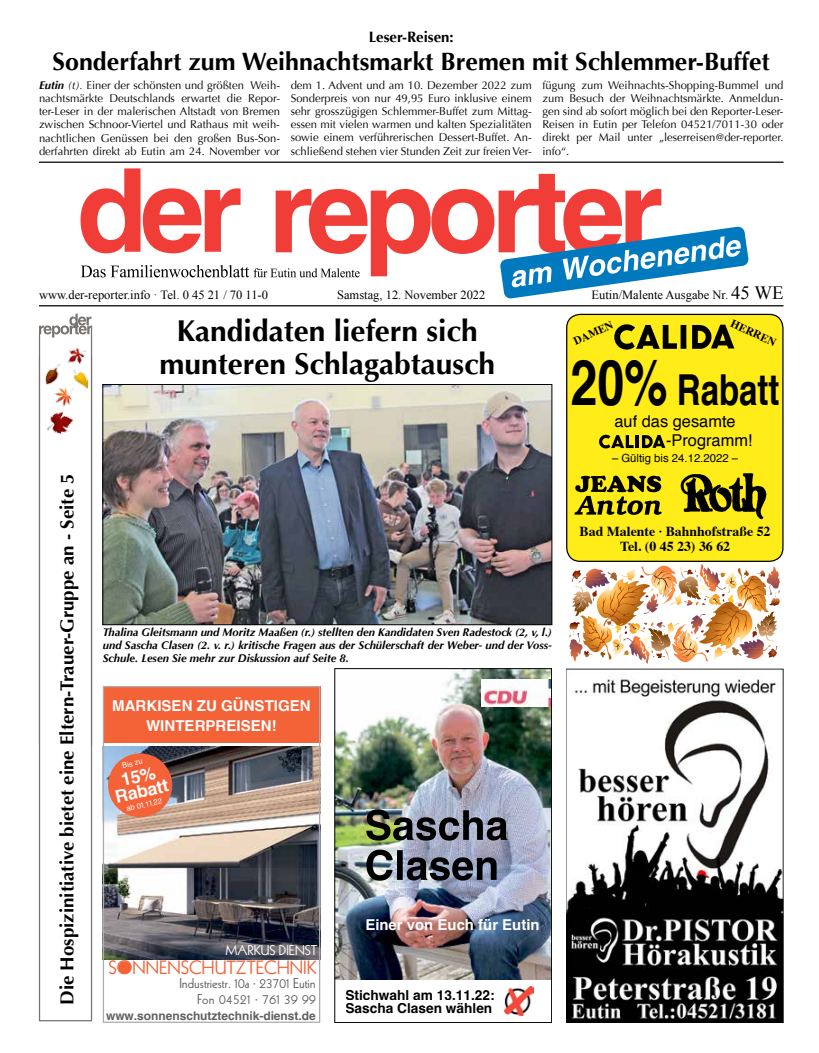
<style>
.page{position:relative;width:819px;height:1053px;background:#fff}
.page>*{position:absolute;margin:0;border:0;box-sizing:border-box;transform-origin:0 0}
.t1{font:700 42.62px "Helvetica";color:#000;scale:.77 1}
.t2{font:700 30px/32.5px "Optima";color:#000;text-align:center}
.t3{font:700 25px "Optima";color:#000}
.t4{font:700 18.75px "Optima";color:#000}
.t5{font:18.75px "Kabel LT Std";color:#f46238}
.t6{font:700 17.5px/15px "Helvetica";color:#fff;text-align:center}
.t7{font:16.25px/18.6px "Helvetica";color:#000}
.t8{font:700 15px/20px "Helvetica";color:#fff;text-align:center}
.t9{font:700 15px "Optima";color:#000}
.t10{font:13.75px/16.2px "Kabel LT Std";color:#5e605f;text-align:right}
.t11{font:700 13.75px/15px "Times";color:#000;text-align:center}
.t12{font:700 13.75px/13.8px "Helvetica";color:#000}
.t13{font:13.75px "Kabel LT Std";color:#fff}
.t14{font:12.5px "Times New Roman";color:#000}
.t15{font:700 11.88px "Helvetica";color:#5e605f}
.t16{font:11.25px/13px "Optima";color:#000;text-align:justify}
.t17{font:italic 700 11.25px/13px "Optima";color:#000;text-align:justify}
.t18{font:11.25px "Helvetica";color:#000}
.t19{font:700 11.25px "Times";color:#000}
.t20{font:7.5px "Helvetica LT Std";color:#fff}
.s1{font-weight:700;font-style:italic}
.s2{font-style:italic}
.s3{font-size:18.75px}
.s4{font-size:62.75px}
</style>
<div class="page">
<svg style="left:80px;top:168px;width:668px;height:131px"></svg>
<hr style="left:39px;top:305px;width:744px;height:1px;background:#000">
<hr style="left:39px;top:161px;width:744px;height:2px;background:#000">
<svg style="left:39px;top:314px;width:53px;height:44px"></svg>
<svg style="left:39px;top:358px;width:53px;height:663px"></svg>
<img style="left:566px;top:668px;width:217px;height:354px">
<div style="left:566px;top:314px;width:216px;height:247px;background:#ffec18;border-radius:14px"></div>
<div style="left:566px;top:314px;width:217px;height:248px;border:1px solid #000;border-radius:14px"></div>
<img style="left:614px;top:324px;width:121px;height:26px">
<svg style="left:642px;top:435px;width:23px;height:13px"></svg>
<hr style="left:635px;top:435px;width:4px;height:13px;background:#000">
<svg style="left:599px;top:434px;width:34px;height:15px"></svg>
<img style="left:680px;top:473px;width:87px;height:47px">
<svg style="left:574px;top:475px;width:88px;height:40px"></svg>
<img style="left:105px;top:746px;width:213px;height:212px">
<div style="left:118px;top:961px;width:13px;height:12px;background:#f46238;border-radius:50%"></div>
<div style="left:103px;top:686px;width:217px;height:56px;background:#f46238"></div>
<div style="left:108px;top:753px;width:64px;height:64px;background:#f46238;border-radius:50%"></div>
<div style="left:103px;top:686px;width:217px;height:336px;border:1px solid #adaaa9"></div>
<img style="left:336px;top:670px;width:214px;height:310px">
<img style="left:481px;top:679px;width:69px;height:27px">
<img style="left:504px;top:986px;width:29px;height:28px">
<img style="left:366px;top:809px;width:141px;height:31px">
<img style="left:366px;top:849px;width:130px;height:31px">
<div style="left:334px;top:668px;width:218px;height:354px;border:1px solid #000"></div>
<img style="left:104px;top:386px;width:446px;height:237px">
<div style="left:102px;top:384px;width:450px;height:241px;border:1px solid #000"></div>
<img style="left:569px;top:564px;width:211px;height:100px">
<img style="left:45px;top:347px;width:43px;height:87px">
<p class="t9" style="left:369px;top:28px;width:87px">Leser-Reisen:</p>
<p class="t3" style="left:53px;top:47px;width:718px">Sonderfahrt zum Weihnachtsmarkt Bremen mit Schlemmer-Buffet</p>
<p class="t16" style="left:39px;top:79px;width:242px"><span class="s1">Eutin</span> <span class="s2">(t).</span> Einer der schönsten und größten Weih&shy;nachtsmärkte Deutschlands erwartet die Repor&shy;ter-Leser in der malerischen Altstadt von Bremen zwischen Schnoor-Viertel und Rathaus mit weih&shy;nachtlichen Genüssen bei den großen Bus-Son&shy;derfahrten direkt ab Eutin am 24. November vor</p>
<p class="t16" style="left:291px;top:79px;width:242px">dem 1. Advent und am 10. Dezember 2022 zum Sonderpreis von nur 49,95 Euro inklusive einem sehr grosszügigen Schlemmer-Buffet zum Mittag&shy;essen mit vielen warmen und kalten Spezialitäten sowie einem verführerischen Dessert-Buffet. An&shy;schließend stehen vier Stunden Zeit zur freien Ver-</p>
<p class="t16" style="left:542px;top:79px;width:242px">fügung zum Weihnachts-Shopping-Bummel und zum Besuch der Weihnachtsmärkte. Anmeldun&shy;gen sind ab sofort möglich bei den Reporter-Leser-Reisen in Eutin per Telefon 04521/7011-30 oder direkt per Mail unter „leserreisen@der-reporter. info“.</p>
<p class="t14" style="left:39px;top:287px;width:230px">www.der-reporter.info · Tel. 0 45 21 / 70 11-0</p>
<p class="t14" style="left:337px;top:287px;width:150px">Samstag, 12. November 2022</p>
<p class="t14" style="left:591px;top:287px;width:193px">Eutin/Malente Ausgabe Nr. <span class="s3">45 WE</span></p>
<p class="t19" style="left:736px;top:313px;width:50px;rotate:25deg">HERREN</p>
<p class="t2" style="left:159px;top:315px;width:337px">Kandidaten liefern sich munteren Schlagabtausch</p>
<p class="t19" style="left:569px;top:332px;width:43px;rotate:-25deg">DAMEN</p>
<p class="t1" style="left:570px;top:356px;width:273px"><span class="s4">20%</span> Rabatt</p>
<p class="t7" style="left:666px;top:412px;width:88px;text-indent:-51px">auf das gesamte -Programm!</p>
<p class="t18" style="left:612px;top:449px;width:128px">– Gültig bis 24.12.2022 –</p>
<p class="t4" style="left:56px;top:1004px;width:533px;rotate:-90deg">Die Hospizinitiative bietet eine Eltern-Trauer-Gruppe an - Seite 5</p>
<p class="t17" style="left:103px;top:626px;width:450px">Thalina Gleitsmann und Moritz Maaßen (r.) stellten den Kandidaten Sven Radestock (2, v, l.) und Sascha Clasen (2. v. r.) kritische Fragen aus der Schülerschaft der Weber- und der Voss-Schule. Lesen Sie mehr zur Diskussion auf Seite 8.</p>
<p class="t8" style="left:112px;top:695px;width:200px">MARKISEN ZU GÜNSTIGEN<br>WINTERPREISEN!</p>
<p class="t6" style="left:111px;top:774px;width:55px;rotate:-12deg">15%<br>Rabatt</p>
<p class="t20" style="left:121px;top:761px;width:22px;rotate:-12deg">Bis zu</p>
<p class="t20" style="left:126px;top:804px;width:38px;rotate:-12deg">ab 01.11.22</p>
<p class="t13" style="left:225px;top:941px;width:94px">MARKUS DIENST</p>
<p class="t10" style="left:179px;top:975px;width:138px">Industriestr. 10a · 23701 Eutin<br>Fon 04521 · 761 39 99</p>
<p class="t15" style="left:106px;top:1008px;width:211px">www.sonnenschutztechnik-dienst.de</p>
<p class="t5" style="left:108px;top:956px;width:209px">SONNENSCHUTZTECHNIK</p>
<p class="t8" style="left:365px;top:915px;width:176px">Einer von Euch für Eutin</p>
<p class="t12" style="left:345px;top:989px;width:151px">Stichwahl am 13.11.22:<br>Sascha Clasen wählen</p>
<p class="t11" style="left:579px;top:522px;width:192px">Bad Malente · Bahnhofstraße 52<br>Tel. (0 45 23) 36 62</p>
</div>
